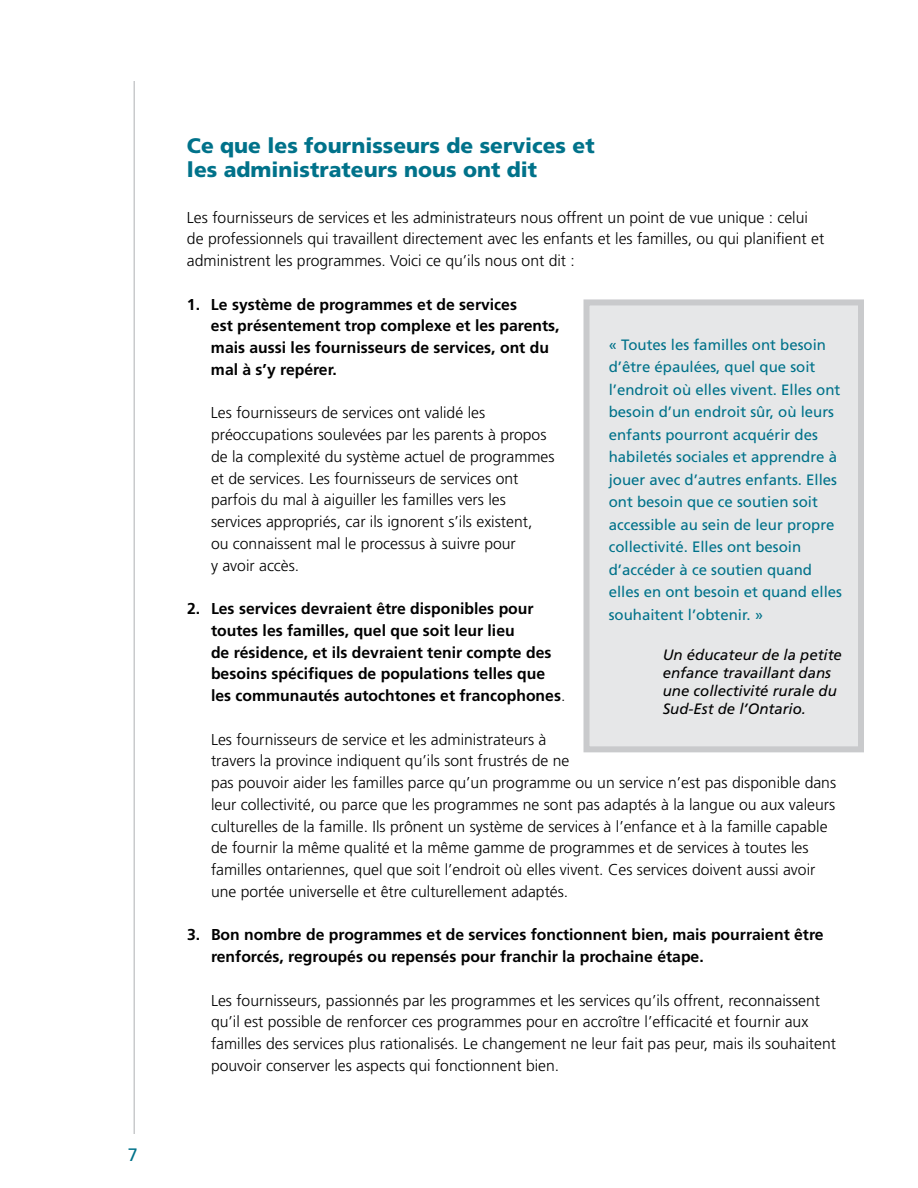
<style>
.page{position:relative;width:918px;height:1188px;background:#fff}
.page>*{position:absolute;margin:0;border:0;box-sizing:border-box;transform-origin:0 0}
.t1{font:900 21px/24px "Frutiger";color:#00728a}
.t2{font:18px "Frutiger";color:#00728a}
.t3{font:300 15.75px/21.8px "Frutiger";color:#000}
.t4{font:700 15.75px/21.8px "Frutiger";color:#000}
.t5{font:15px/22.5px "Frutiger";color:#00728a}
.t6{font:italic 15px/18px "Frutiger";color:#000}
.s1{font-weight:300}
</style>
<div class="page">
<hr style="left:134px;top:81px;width:1px;height:1053px;background:#c9cacc">
<div style="left:584px;top:299px;width:280px;height:453px;background:#e6e7e8;border:6px solid #c9cacc"></div>
<p class="t2" style="left:128px;top:1144px;width:12px">7</p>
<h1 class="t1" style="left:187px;top:133px;width:409px">Ce que les fournisseurs de services et les administrateurs nous ont dit</h1>
<p class="t3" style="left:187px;top:206px;width:639px">Les fournisseurs de services et les administrateurs nous offrent un point de vue unique : celui de professionnels qui travaillent directement avec les enfants et les familles, ou qui planifient et administrent les programmes. Voici ce qu’ils nous ont dit :</p>
<p class="t4" style="left:211px;top:293px;width:350px;text-indent:-24px">1. Le système de programmes et de services<br>est présentement trop complexe et les parents, mais aussi les fournisseurs de services, ont du mal à s’y repérer.</p>
<p class="t3" style="left:211px;top:402px;width:345px">Les fournisseurs de services ont validé les préoccupations soulevées par les parents à propos de la complexité du système actuel de programmes et de services. Les fournisseurs de services ont parfois du mal à aiguiller les familles vers les services appropriés, car ils ignorent s’ils existent,<br>ou connaissent mal le processus à suivre pour<br>y avoir accès.</p>
<p class="t4" style="left:211px;top:598px;width:356px;text-indent:-24px">2. Les services devraient être disponibles pour toutes les familles, quel que soit leur lieu<br>de résidence, et ils devraient tenir compte des besoins spécifiques de populations telles que les communautés autochtones et francophones<span class="s1">.</span></p>
<p class="t3" style="left:211px;top:728px;width:627px">Les fournisseurs de service et les administrateurs à<br>travers la province indiquent qu’ils sont frustrés de ne<br>pas pouvoir aider les familles parce qu’un programme ou un service n’est pas disponible dans leur collectivité, ou parce que les programmes ne sont pas adaptés à la langue ou aux valeurs culturelles de la famille. Ils prônent un système de services à l’enfance et à la famille capable de fournir la même qualité et la même gamme de programmes et de services à toutes les familles ontariennes, quel que soit l’endroit où elles vivent. Ces services doivent aussi avoir une portée universelle et être culturellement adaptés.</p>
<p class="t4" style="left:211px;top:924px;width:614px;text-indent:-24px">3. Bon nombre de programmes et de services fonctionnent bien, mais pourraient être renforcés, regroupés ou repensés pour franchir la prochaine étape.</p>
<p class="t3" style="left:211px;top:990px;width:627px">Les fournisseurs, passionnés par les programmes et les services qu’ils offrent, reconnaissent qu’il est possible de renforcer ces programmes pour en accroître l’efficacité et fournir aux familles des services plus rationalisés. Le changement ne leur fait pas peur, mais ils souhaitent pouvoir conserver les aspects qui fonctionnent bien.</p>
<p class="t5" style="left:609px;top:333px;width:235px">« Toutes les familles ont besoin d’être épaulées, quel que soit l’endroit où elles vivent. Elles ont besoin d’un endroit sûr, où leurs enfants pourront acquérir des habiletés sociales et apprendre à jouer avec d’autres enfants. Elles ont besoin que ce soutien soit accessible au sein de leur propre collectivité. Elles ont besoin d’accéder à ce soutien quand elles en ont besoin et quand elles souhaitent l’obtenir. »</p>
<p class="t6" style="left:663px;top:646px;width:181px">Un éducateur de la petite enfance travaillant dans une collectivité rurale du<br>Sud-Est de l’Ontario.</p>
</div>
